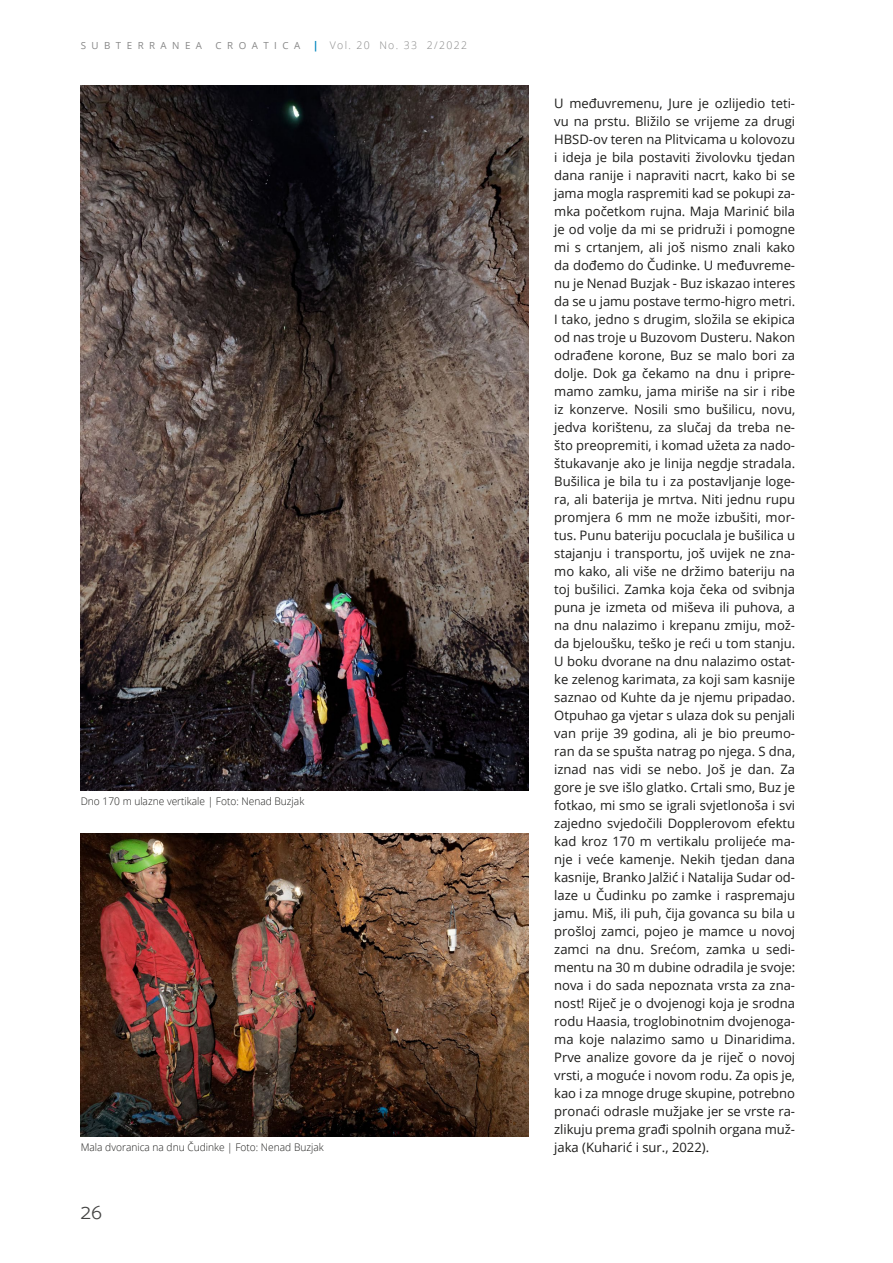
<style>
.page{position:relative;width:893px;height:1263px;background:#fff}
.page>*{position:absolute;margin:0;border:0;box-sizing:border-box;transform-origin:0 0}
.t1{font:300 21px "Catamaran";color:#424241}
.t2{font:13.05px/18px "Open Sans";color:#1d1d1b;text-align:justify}
.t3{font:300 10.5px "Open Sans";color:#1d1d1b}
.t4{font:300 10.5px "Open Sans";letter-spacing:.13em;color:#878787}
.t5{font:9.75px "Open Sans";letter-spacing:.56em;color:#878787}
.s1{font-weight:400;font-size:9.75px}
.s2{font-weight:700;color:#0086be}
</style>
<div class="page">
<img style="left:81px;top:85px;width:448px;height:706px">
<img style="left:81px;top:834px;width:448px;height:303px">
<p class="t5" style="left:81px;top:39px;width:123px">SUBTERRANEA</p>
<p class="t4" style="left:216px;top:38px;width:253px"><span class="s1">C R O A T I C A</span> <span class="s2">|</span> Vol. 20 No. 33 2/2022</p>
<p class="t3" style="left:81px;top:794px;width:225px">Dno 170 m ulazne vertikale | Foto: Nenad Buzjak</p>
<p class="t2" style="left:554px;top:94px;width:243px">U međuvremenu, Jure je ozlijedio teti&shy;vu na prstu. Bližilo se vrijeme za drugi HBSD-ov teren na Plitvicama u kolovozu i ideja je bila postaviti živolovku tjedan dana ranije i napraviti nacrt, kako bi se jama mogla raspremiti kad se pokupi za&shy;mka početkom rujna. Maja Marinić bila je od volje da mi se pridruži i pomogne mi s crtanjem, ali još nismo znali kako da dođemo do Čudinke. U međuvreme&shy;nu je Nenad Buzjak - Buz iskazao interes da se u jamu postave termo-higro metri.<br>I tako, jedno s drugim, složila se ekipica od nas troje u Buzovom Dusteru. Nakon odrađene korone, Buz se malo bori za dolje. Dok ga čekamo na dnu i pripre&shy;mamo zamku, jama miriše na sir i ribe iz konzerve. Nosili smo bušilicu, novu, jedva korištenu, za slučaj da treba ne&shy;što preopremiti, i komad užeta za nado&shy;štukavanje ako je linija negdje stradala.<br>Bušilica je bila tu i za postavljanje loge&shy;ra, ali baterija je mrtva. Niti jednu rupu promjera 6 mm ne može izbušiti, mor&shy;tus. Punu bateriju pocuclala je bušilica u stajanju i transportu, još uvijek ne zna&shy;mo kako, ali više ne držimo bateriju na toj bušilici. Zamka koja čeka od svibnja puna je izmeta od miševa ili puhova, a na dnu nalazimo i krepanu zmiju, mož&shy;da bjeloušku, teško je reći u tom stanju.<br>U boku dvorane na dnu nalazimo ostat&shy;ke zelenog karimata, za koji sam kasnije saznao od Kuhte da je njemu pripadao.<br>Otpuhao ga vjetar s ulaza dok su penjali van prije 39 godina, ali je bio preumo&shy;ran da se spušta natrag po njega. S dna, iznad nas vidi se nebo. Još je dan. Za gore je sve išlo glatko. Crtali smo, Buz je fotkao, mi smo se igrali svjetlonoša i svi zajedno svjedočili Dopplerovom efektu kad kroz 170 m vertikalu prolijeće ma&shy;nje i veće kamenje. Nekih tjedan dana kasnije, Branko Jalžić i Natalija Sudar od&shy;laze u Čudinku po zamke i raspremaju jamu. Miš, ili puh, čija govanca su bila u prošloj zamci, pojeo je mamce u novoj zamci na dnu. Srećom, zamka u sedi&shy;mentu na 30 m dubine odradila je svoje: nova i do sada nepoznata vrsta za zna&shy;nost! Riječ je o dvojenogi koja je srodna rodu Haasia, troglobinotnim dvojenoga&shy;ma koje nalazimo samo u Dinaridima.<br>Prve analize govore da je riječ o novoj vrsti, a moguće i novom rodu. Za opis je, kao i za mnoge druge skupine, potrebno pronaći odrasle mužjake jer se vrste ra&shy;zlikuju prema građi spolnih organa muž-</p>
<p class="t3" style="left:81px;top:1140px;width:244px">Mala dvoranica na dnu Čudinke | Foto: Nenad Buzjak</p>
<p class="t2" style="left:554px;top:1138px;width:156px">jaka (Kuharić i sur., 2022).</p>
<h1 class="t1" style="left:81px;top:1200px;width:23px">26</h1>
</div>
